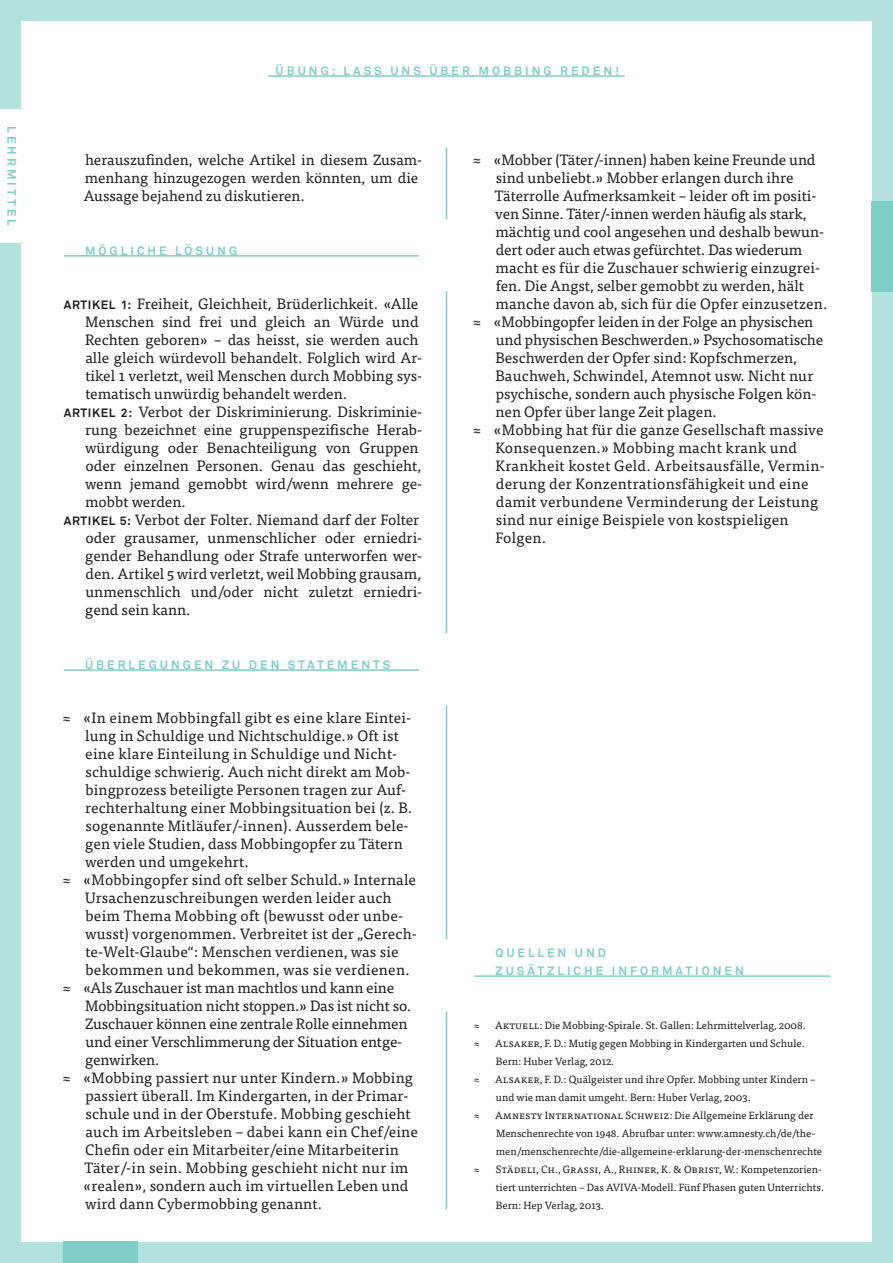
<style>
.page{position:relative;width:893px;height:1263px;background:#fff}
.page>*{position:absolute;margin:0;border:0;box-sizing:border-box;transform-origin:0 0}
.tisa10-blocksatz-ein{font:15px/18px "Tisa OT";color:#231f20}
.t1{font:14.85px/18px "Tisa OT";color:#231f20}
.akkurat-titel-farbig{font:700 12px "Akkurat Std";letter-spacing:.25em;color:#80cec8}
.t2{font:10.5px/18px "Tisa OT";color:#231f20}
.s1{font-family:"Akkurat Std";font-weight:700;font-size:12px}
</style>
<div class="page">
<div style="left:872px;top:0;width:21px;height:1263px;background:#b2e1de"></div>
<div style="left:21px;top:1242px;width:851px;height:21px;background:#b2e1de"></div>
<div style="left:21px;top:0;width:851px;height:21px;background:#b2e1de"></div>
<hr style="left:268px;top:75px;width:357px;height:2px;background:#80cec8">
<hr style="left:474px;top:975px;width:357px;height:2px;background:#80cec8">
<hr style="left:446px;top:147px;width:1px;height:72px;background:#80cec8">
<hr style="left:446px;top:291px;width:1px;height:342px;background:#80cec8">
<hr style="left:446px;top:705px;width:1px;height:234px;background:#80cec8">
<hr style="left:446px;top:1011px;width:1px;height:198px;background:#80cec8">
<div style="left:872px;top:201px;width:21px;height:90px;background:#80cec8"></div>
<div style="left:64px;top:1242px;width:74px;height:21px;background:#80cec8"></div>
<hr style="left:64px;top:255px;width:355px;height:2px;background:#80cec8">
<hr style="left:64px;top:669px;width:355px;height:2px;background:#80cec8">
<div style="left:0;top:244px;width:21px;height:1019px;background:#b2e1de"></div>
<div style="left:0;top:0;width:21px;height:109px;background:#b2e1de"></div>
<p class="akkurat-titel-farbig" style="left:19px;top:126px;width:101px;rotate:90deg">LEHRMITTEL</p>
<p class="akkurat-titel-farbig" style="left:276px;top:64px;width:345px">ÜBUNG: LASS UNS ÜBER MOBBING REDEN!</p>
<p class="t1" style="left:84px;top:151px;width:340px">herauszufinden, welche Artikel in diesem Zusam&shy;menhang hinzugezogen werden könnten, um die<br>Aussage bejahend zu diskutieren.</p>
<p class="akkurat-titel-farbig" style="left:85px;top:244px;width:154px">MÖGLICHE LÖSUNG</p>
<p class="tisa10-blocksatz-ein" style="left:85px;top:295px;width:339px;text-indent:-21px"><span class="s1">ARTIKEL 1:</span> Freiheit, Gleichheit, Brüderlichkeit. «Alle Menschen sind frei und gleich an Würde und Rechten geboren» – das heisst, sie werden auch alle gleich würdevoll behandelt. Folglich wird Ar&shy;tikel 1 verletzt, weil Menschen durch Mobbing sys&shy;tematisch unwürdig behandelt werden.</p>
<p class="tisa10-blocksatz-ein" style="left:85px;top:403px;width:339px;text-indent:-21px"><span class="s1">ARTIKEL 2:</span> Verbot der Diskriminierung. Diskriminie&shy;rung bezeichnet eine gruppenspezifische Herab&shy;würdigung oder Benachteiligung von Gruppen oder einzelnen Personen. Genau das geschieht, wenn jemand gemobbt wird/wenn mehrere ge&shy;mobbt werden.</p>
<p class="tisa10-blocksatz-ein" style="left:85px;top:511px;width:338px;text-indent:-21px"><span class="s1">ARTIKEL 5:</span> Verbot der Folter. Niemand darf der Folter oder grausamer, unmenschlicher oder erniedri&shy;gender Behandlung oder Strafe unterworfen wer&shy;den. Artikel 5 wird verletzt, weil Mobbing grausam, unmenschlich und/oder nicht zuletzt erniedri&shy;gend sein kann.</p>
<p class="akkurat-titel-farbig" style="left:85px;top:658px;width:307px">ÜBERLEGUNGEN ZU DEN STATEMENTS</p>
<p class="tisa10-blocksatz-ein" style="left:85px;top:709px;width:329px;text-indent:-22px">≈ «In einem Mobbingfall gibt es eine klare Eintei&shy;lung in Schuldige und Nichtschuldige.» Oft ist eine klare Einteilung in Schuldige und Nicht&shy;schuldige schwierig. Auch nicht direkt am Mob&shy;bingprozess beteiligte Personen tragen zur Auf&shy;rechterhaltung einer Mobbingsituation bei (z. B. sogenannte Mitläufer/-innen). Ausserdem bele&shy;gen viele Studien, dass Mobbingopfer zu Tätern werden und umgekehrt.</p>
<p class="tisa10-blocksatz-ein" style="left:85px;top:871px;width:333px;text-indent:-22px">≈ «Mobbingopfer sind oft selber Schuld.» Internale Ursachenzuschreibungen werden leider auch beim Thema Mobbing oft (bewusst oder unbe&shy;wusst) vorgenommen. Verbreitet ist der „Gerech&shy;te-Welt-Glaube“: Menschen verdienen, was sie bekommen und bekommen, was sie verdienen.</p>
<p class="tisa10-blocksatz-ein" style="left:85px;top:979px;width:328px;text-indent:-23px">≈ «Als Zuschauer ist man machtlos und kann eine Mobbingsituation nicht stoppen.» Das ist nicht so.<br>Zuschauer können eine zentrale Rolle einnehmen und einer Verschlimmerung der Situation entge&shy;genwirken.</p>
<p class="tisa10-blocksatz-ein" style="left:83px;top:1069px;width:336px;text-indent:-21px">≈ «Mobbing passiert nur unter Kindern.» Mobbing passiert überall. Im Kindergarten, in der Primar&shy;schule und in der Oberstufe. Mobbing geschieht auch im Arbeitsleben – dabei kann ein Chef/eine Chefin oder ein Mitarbeiter/eine Mitarbeiterin Täter/-in sein. Mobbing geschieht nicht nur im «realen», sondern auch im virtuellen Leben und wird dann Cybermobbing genannt.</p>
<p class="tisa10-blocksatz-ein" style="left:495px;top:151px;width:334px;text-indent:-22px">≈ «Mobber (Täter/-innen) haben keine Freunde und sind unbeliebt.» Mobber erlangen durch ihre Täterrolle Aufmerksamkeit – leider oft im positi&shy;ven Sinne. Täter/-innen werden häufig als stark, mächtig und cool angesehen und deshalb bewun&shy;dert oder auch etwas gefürchtet. Das wiederum macht es für die Zuschauer schwierig einzugrei&shy;fen. Die Angst, selber gemobbt zu werden, hält manche davon ab, sich für die Opfer einzusetzen.</p>
<p class="tisa10-blocksatz-ein" style="left:495px;top:313px;width:329px;text-indent:-23px">≈ «Mobbingopfer leiden in der Folge an physischen und physischen Beschwerden.» Psychosomatische Beschwerden der Opfer sind: Kopfschmerzen, Bauchweh, Schwindel, Atemnot usw. Nicht nur psychische, sondern auch physische Folgen kön&shy;nen Opfer über lange Zeit plagen.</p>
<p class="tisa10-blocksatz-ein" style="left:495px;top:421px;width:331px;text-indent:-23px">≈ «Mobbing hat für die ganze Gesellschaft massive Konsequenzen.» Mobbing macht krank und Krankheit kostet Geld. Arbeitsausfälle, Vermin&shy;derung der Konzentrationsfähigkeit und eine damit verbundene Verminderung der Leistung sind nur einige Beispiele von kostspieligen Folgen.</p>
<p class="akkurat-titel-farbig" style="left:495px;top:946px;width:112px">QUELLEN UND</p>
<p class="akkurat-titel-farbig" style="left:495px;top:964px;width:250px">ZUSÄTZLICHE INFORMATIONEN</p>
<p class="t2" style="left:474px;top:1017px;width:7px">≈</p>
<p class="t2" style="left:495px;top:1017px;width:312px">Aktuell: Die Mobbing-Spirale. St. Gallen: Lehrmittelverlag, 2008.</p>
<p class="t2" style="left:474px;top:1035px;width:7px">≈</p>
<p class="t2" style="left:495px;top:1035px;width:311px">Alsaker, F. D.: Mutig gegen Mobbing in Kindergarten und Schule.<br>Bern: Huber Verlag, 2012.</p>
<p class="t2" style="left:474px;top:1071px;width:7px">≈</p>
<p class="t2" style="left:495px;top:1071px;width:322px">Alsaker, F. D.: Quälgeister und ihre Opfer. Mobbing unter Kindern – und wie man damit umgeht. Bern: Huber Verlag, 2003.</p>
<p class="t2" style="left:474px;top:1107px;width:7px">≈</p>
<p class="t2" style="left:495px;top:1107px;width:329px">Amnesty International Schweiz: Die Allgemeine Erklärung der<br>Menschenrechte von 1948. Abrufbar unter: www.amnesty.ch/de/the&shy;men/menschenrechte/die-allgemeine-erklarung-der-menschenrechte</p>
<p class="t2" style="left:474px;top:1161px;width:7px">≈</p>
<p class="t2" style="left:496px;top:1161px;width:330px">Städeli, Ch., Grassi, A., Rhiner, K. &amp; Obrist, W.: Kompetenzorien&shy;tiert unterrichten – Das AVIVA-Modell. Fünf Phasen guten Unterrichts.<br>Bern: Hep Verlag, 2013.</p>
</div>
